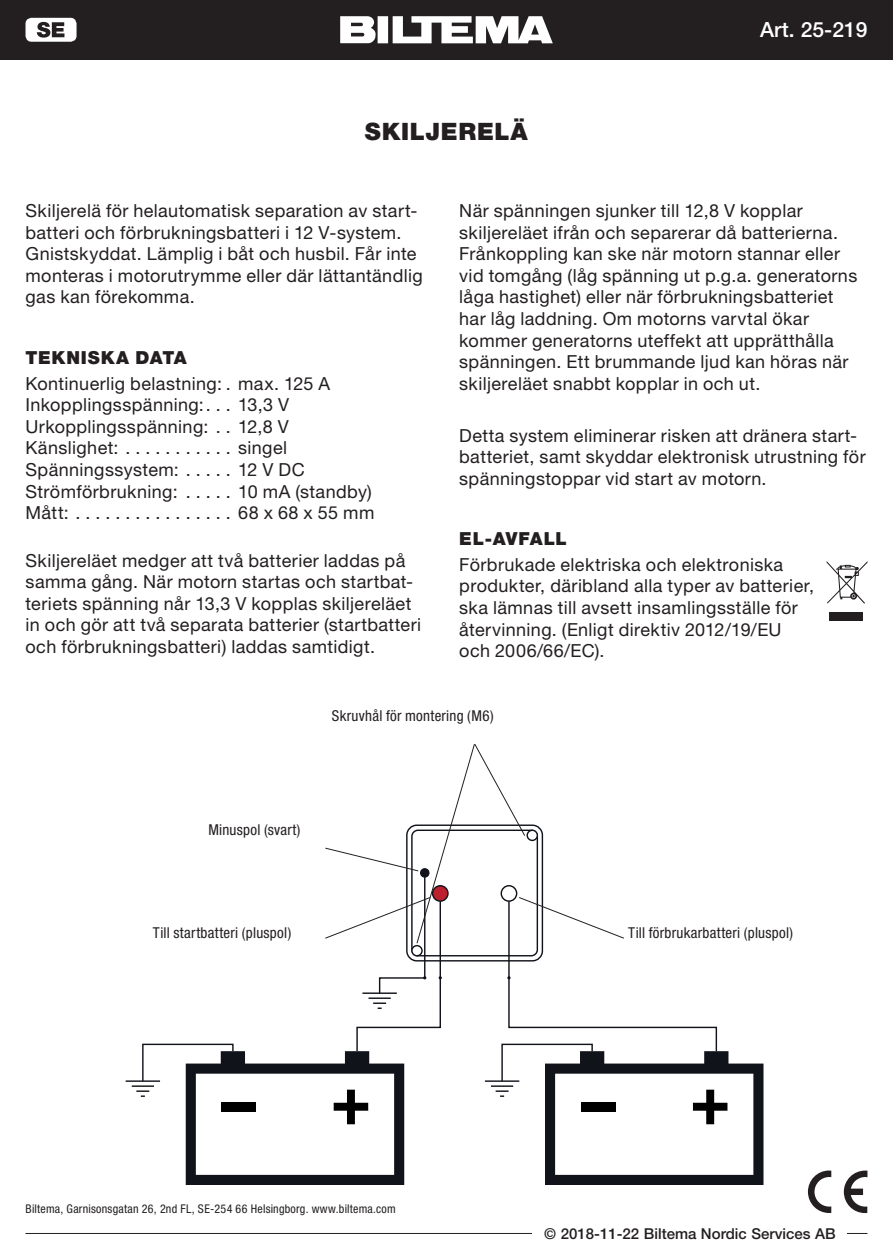
<style>
.page{position:relative;width:893px;height:1259px;background:#fff}
.page>*{position:absolute;margin:0;border:0;box-sizing:border-box;transform-origin:0 0}
.t1{font:900 24px "Helvetica Neue LT Std";letter-spacing:.03em;color:#231f20}
.t2{font:500 21px "Helvetica Neue LT Std";color:#fff}
.t3{font:18px/21.6px "Helvetica Neue LT Std";letter-spacing:.02em;color:#231f20}
.t4{font:900 18px "Helvetica Neue LT Std";letter-spacing:.045em;color:#231f20}
.t5{font:condensed 15px "Helvetica Neue LT Std";letter-spacing:.02em;color:#231f20}
.t6{font:500 15px "Helvetica Neue LT Std";color:#231f20}
.t7{font:condensed 12px "Helvetica Neue LT Std";letter-spacing:.02em;color:#231f20}
</style>
<div class="page">
<hr style="left:26px;top:1233px;width:841px;height:1px;background:#231f20">
<div style="left:532px;top:1220px;width:315px;height:26px;background:#fff"></div>
<div style="left:0;top:0;width:893px;height:60px;background:#231f20"></div>
<div style="left:26px;top:18px;width:51px;height:24px;background:#fff;border-radius:6px"></div>
<svg style="left:37px;top:22px;width:27px;height:16px"></svg>
<svg style="left:844px;top:1170px;width:23px;height:43px"></svg>
<svg style="left:808px;top:1170px;width:23px;height:43px"></svg>
<div style="left:829px;top:612px;width:34px;height:8px;background:#231f20"></div>
<svg style="left:827px;top:561px;width:40px;height:43px"></svg>
<hr style="left:126px;top:1080px;width:34px;height:2px;background:#11131b">
<hr style="left:132px;top:1085px;width:22px;height:2px;background:#11131b">
<svg style="left:136px;top:744px;width:627px;height:441px"></svg>
<svg style="left:340px;top:16px;width:213px;height:27px"></svg>
<h1 class="t1" style="left:365px;top:118px;width:164px">SKILJERELÄ</h1>
<p class="t2" style="left:760px;top:17px;width:109px">Art. 25-219</p>
<p class="t3" style="left:26px;top:200px;width:399px">Skiljerelä för helautomatisk separation av start&shy;batteri och förbrukningsbatteri i 12 V-system.<br>Gnistskyddat. Lämplig i båt och husbil. Får inte monteras i motorutrymme eller där lättantändlig gas kan förekomma.</p>
<p class="t4" style="left:26px;top:346px;width:163px">TEKNISKA DATA</p>
<p class="t3" style="left:26px;top:372px;width:350px">Kontinuerlig belastning: . max. 125 A Inkopplingsspänning: . . . 13,3 V Urkopplingsspänning: . . 12,8 V Känslighet: . . . . . . . . . . . singel Spänningssystem: . . . . . 12 V DC Strömförbrukning: . . . . . 10 mA (standby)<br>Mått: . . . . . . . . . . . . . . . . 68 x 68 x 55 mm</p>
<p class="t3" style="left:26px;top:549px;width:397px">Skiljereläet medger att två batterier laddas på samma gång. När motorn startas och startbat&shy;teriets spänning når 13,3 V kopplas skiljereläet in och gör att två separata batterier (startbatteri och förbrukningsbatteri) laddas samtidigt.</p>
<p class="t3" style="left:459px;top:200px;width:400px">När spänningen sjunker till 12,8 V kopplar skiljereläet ifrån och separerar då batterierna.<br>Frånkoppling kan ske när motorn stannar eller vid tomgång (låg spänning ut p.g.a. generatorns låga hastighet) eller när förbrukningsbatteriet har låg laddning. Om motorns varvtal ökar kommer generatorns uteffekt att upprätthålla spänningen. Ett brummande ljud kan höras när skiljereläet snabbt kopplar in och ut.</p>
<p class="t3" style="left:459px;top:424px;width:408px">Detta system eliminerar risken att dränera start&shy;batteriet, samt skyddar elektronisk utrustning för spänningstoppar vid start av motorn.</p>
<p class="t4" style="left:459px;top:528px;width:109px">EL-AVFALL</p>
<p class="t3" style="left:459px;top:553px;width:356px">Förbrukade elektriska och elektroniska produkter, däribland alla typer av batterier, ska lämnas till avsett insamlingsställe för återvinning. (Enligt direktiv 2012/19/EU och 2006/66/EC).</p>
<p class="t5" style="left:332px;top:707px;width:163px">Skruvhål för montering (M6)</p>
<p class="t5" style="left:208px;top:821px;width:94px">Minuspol (svart)</p>
<p class="t5" style="left:153px;top:924px;width:140px">Till startbatteri (pluspol)</p>
<p class="t5" style="left:628px;top:924px;width:166px">Till förbrukarbatteri (pluspol)</p>
<p class="t7" style="left:26px;top:1201px;width:372px">Biltema, Garnisonsgatan 26, 2nd FL, SE-254 66 Helsingborg. www.biltema.com</p>
<p class="t6" style="left:544px;top:1224px;width:293px">© 2018-11-22 Biltema Nordic Services AB</p>
</div>
